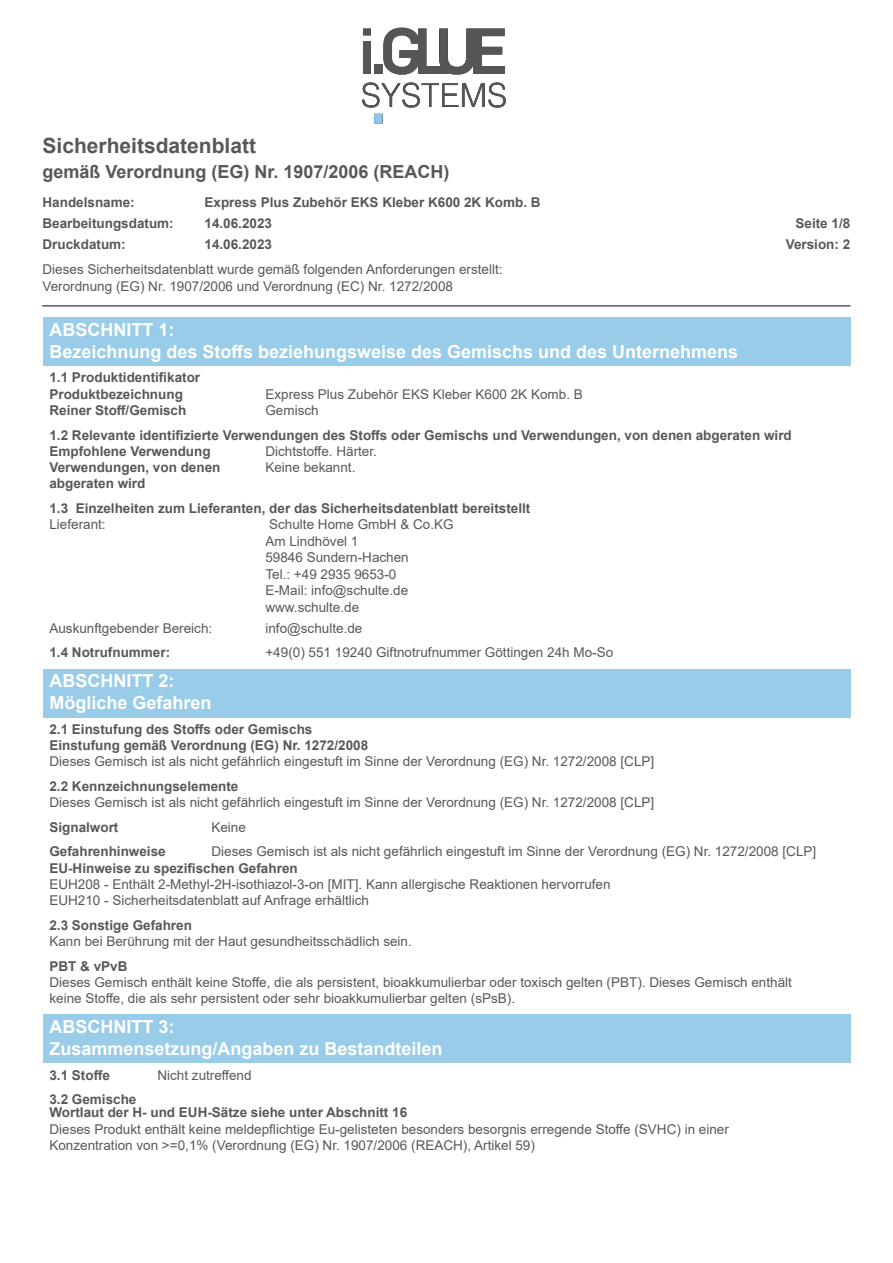
<style>
.page{position:relative;width:893px;height:1263px;background:#fff}
.page>*{position:absolute;margin:0;border:0;box-sizing:border-box;transform-origin:0 0}
.t1{font:700 21px "Arial";color:#57585a}
.t2{font:700 18px/21.6px "Arial";color:#fff}
.t3{font:700 18px "Arial";color:#57585a}
.t4{font:13.5px/16.2px "Arial";color:#57585a}
.t5{font:700 13.5px "Arial";color:#57585a}
.s1{font-weight:700}
</style>
<div class="page">
<img style="left:362px;top:27px;width:144px;height:97px">
<hr style="left:42px;top:305px;width:808px;height:2px;background:#57585a">
<div style="left:43px;top:317px;width:807px;height:48px;background:#98cce9"></div>
<div style="left:43px;top:669px;width:807px;height:49px;background:#98cce9"></div>
<div style="left:43px;top:1014px;width:807px;height:49px;background:#98cce9"></div>
<h1 class="t1" style="left:43px;top:131px;width:215px">Sicherheitsdatenblatt</h1>
<h2 class="t3" style="left:43px;top:158px;width:409px">gemäß Verordnung (EG) Nr. 1907/2006 (REACH)</h2>
<p class="t5" style="left:43px;top:193px;width:94px">Handelsname:</p>
<p class="t5" style="left:205px;top:193px;width:338px">Express Plus Zubehör EKS Kleber K600 2K Komb. B</p>
<p class="t5" style="left:43px;top:214px;width:133px">Bearbeitungsdatum:</p>
<p class="t5" style="left:205px;top:214px;width:69px">14.06.2023</p>
<p class="t5" style="left:795px;top:214px;width:56px">Seite 1/8</p>
<p class="t5" style="left:43px;top:235px;width:85px">Druckdatum:</p>
<p class="t5" style="left:205px;top:235px;width:69px">14.06.2023</p>
<p class="t5" style="left:786px;top:235px;width:66px">Version: 2</p>
<p class="t4" style="left:43px;top:261px;width:462px">Dieses Sicherheitsdatenblatt wurde gemäß folgenden Anforderungen erstellt:<br>Verordnung (EG) Nr. 1907/2006 und Verordnung (EC) Nr. 1272/2008</p>
<p class="t2" style="left:49px;top:319px;width:126px">ABSCHNITT 1:</p>
<p class="t2" style="left:49px;top:341px;width:690px">Bezeichnung des Stoffs beziehungsweise des Gemischs und des Unternehmens</p>
<p class="t5" style="left:49px;top:368px;width:152px">1.1 Produktidentifikator</p>
<p class="t5" style="left:49px;top:384px;width:135px">Produktbezeichnung</p>
<p class="t4" style="left:265px;top:386px;width:319px">Express Plus Zubehör EKS Kleber K600 2K Komb. B</p>
<p class="t5" style="left:49px;top:401px;width:138px">Reiner Stoff/Gemisch</p>
<p class="t4" style="left:265px;top:402px;width:55px">Gemisch</p>
<p class="t5" style="left:49px;top:425px;width:744px">1.2 Relevante identifizierte Verwendungen des Stoffs oder Gemischs und Verwendungen, von denen abgeraten wird</p>
<p class="t5" style="left:49px;top:441px;width:163px">Empfohlene Verwendung</p>
<p class="t4" style="left:265px;top:443px;width:113px">Dichtstoffe. Härter.</p>
<p class="t5" style="left:49px;top:458px;width:173px">Verwendungen, von denen</p>
<p class="t4" style="left:265px;top:459px;width:92px">Keine bekannt.</p>
<p class="t5" style="left:49px;top:474px;width:98px">abgeraten wird</p>
<p class="t5" style="left:49px;top:499px;width:482px">1.3 Einzelheiten zum Lieferanten, der das Sicherheitsdatenblatt bereitstellt</p>
<p class="t4" style="left:49px;top:516px;width:58px">Lieferant:</p>
<p class="t4" style="left:269px;top:516px;width:186px">Schulte Home GmbH &amp; Co.KG</p>
<p class="t4" style="left:265px;top:533px;width:95px">Am Lindhövel 1</p>
<p class="t4" style="left:265px;top:549px;width:145px">59846 Sundern-Hachen</p>
<p class="t4" style="left:265px;top:566px;width:132px">Tel.: +49 2935 9653-0</p>
<p class="t4" style="left:265px;top:582px;width:144px">E-Mail: info@schulte.de</p>
<p class="t4" style="left:265px;top:599px;width:95px">www.schulte.de</p>
<p class="t4" style="left:49px;top:620px;width:164px">Auskunftgebender Bereich:</p>
<p class="t4" style="left:265px;top:620px;width:98px">info@schulte.de</p>
<p class="t5" style="left:49px;top:643px;width:122px">1.4 Notrufnummer:</p>
<p class="t4" style="left:265px;top:644px;width:349px">+49(0) 551 19240 Giftnotrufnummer Göttingen 24h Mo-So</p>
<p class="t2" style="left:49px;top:670px;width:126px">ABSCHNITT 2:</p>
<p class="t2" style="left:49px;top:692px;width:164px">Mögliche Gefahren</p>
<p class="t5" style="left:49px;top:719px;width:264px">2.1 Einstufung des Stoffs oder Gemischs</p>
<p class="t5" style="left:49px;top:736px;width:320px">Einstufung gemäß Verordnung (EG) Nr. 1272/2008</p>
<p class="t4" style="left:49px;top:753px;width:606px">Dieses Gemisch ist als nicht gefährlich eingestuft im Sinne der Verordnung (EG) Nr. 1272/2008 [CLP]</p>
<p class="t4" style="left:49px;top:778px;width:606px"><span class="s1">2.2 Kennzeichnungselemente<br></span>Dieses Gemisch ist als nicht gefährlich eingestuft im Sinne der Verordnung (EG) Nr. 1272/2008 [CLP]</p>
<p class="t5" style="left:49px;top:817px;width:71px">Signalwort</p>
<p class="t4" style="left:211px;top:819px;width:36px">Keine</p>
<p class="t5" style="left:49px;top:842px;width:118px">Gefahrenhinweise</p>
<p class="t4" style="left:211px;top:843px;width:606px">Dieses Gemisch ist als nicht gefährlich eingestuft im Sinne der Verordnung (EG) Nr. 1272/2008 [CLP]</p>
<p class="t5" style="left:49px;top:858px;width:250px">EU-Hinweise zu spezifischen Gefahren</p>
<p class="t4" style="left:49px;top:876px;width:563px">EUH208 - Enthält 2-Methyl-2H-isothiazol-3-on [MIT]. Kann allergische Reaktionen hervorrufen<br>EUH210 - Sicherheitsdatenblatt auf Anfrage erhältlich</p>
<p class="t5" style="left:49px;top:915px;width:144px">2.3 Sonstige Gefahren</p>
<p class="t4" style="left:49px;top:933px;width:364px">Kann bei Berührung mit der Haut gesundheitsschädlich sein.</p>
<p class="t5" style="left:49px;top:956px;width:80px">PBT &amp; vPvB</p>
<p class="t4" style="left:49px;top:974px;width:744px">Dieses Gemisch enthält keine Stoffe, die als persistent, bioakkumulierbar oder toxisch gelten (PBT). Dieses Gemisch enthält keine Stoffe, die als sehr persistent oder sehr bioakkumulierbar gelten (sPsB).</p>
<p class="t2" style="left:49px;top:1016px;width:395px">ABSCHNITT 3:<br>Zusammensetzung/Angaben zu Bestandteilen</p>
<p class="t5" style="left:49px;top:1065px;width:62px">3.1 Stoffe</p>
<p class="t4" style="left:157px;top:1066px;width:96px">Nicht zutreffend</p>
<p class="t5" style="left:49px;top:1090px;width:89px">3.2 Gemische</p>
<p class="t5" style="left:49px;top:1103px;width:359px">Wortlaut der H- und EUH-Sätze siehe unter Abschnitt 16</p>
<p class="t4" style="left:49px;top:1121px;width:681px">Dieses Produkt enthält keine meldepflichtige Eu-gelisteten besonders besorgnis erregende Stoffe (SVHC) in einer<br>Konzentration von &gt;=0,1% (Verordnung (EG) Nr. 1907/2006 (REACH), Artikel 59)</p>
</div>
